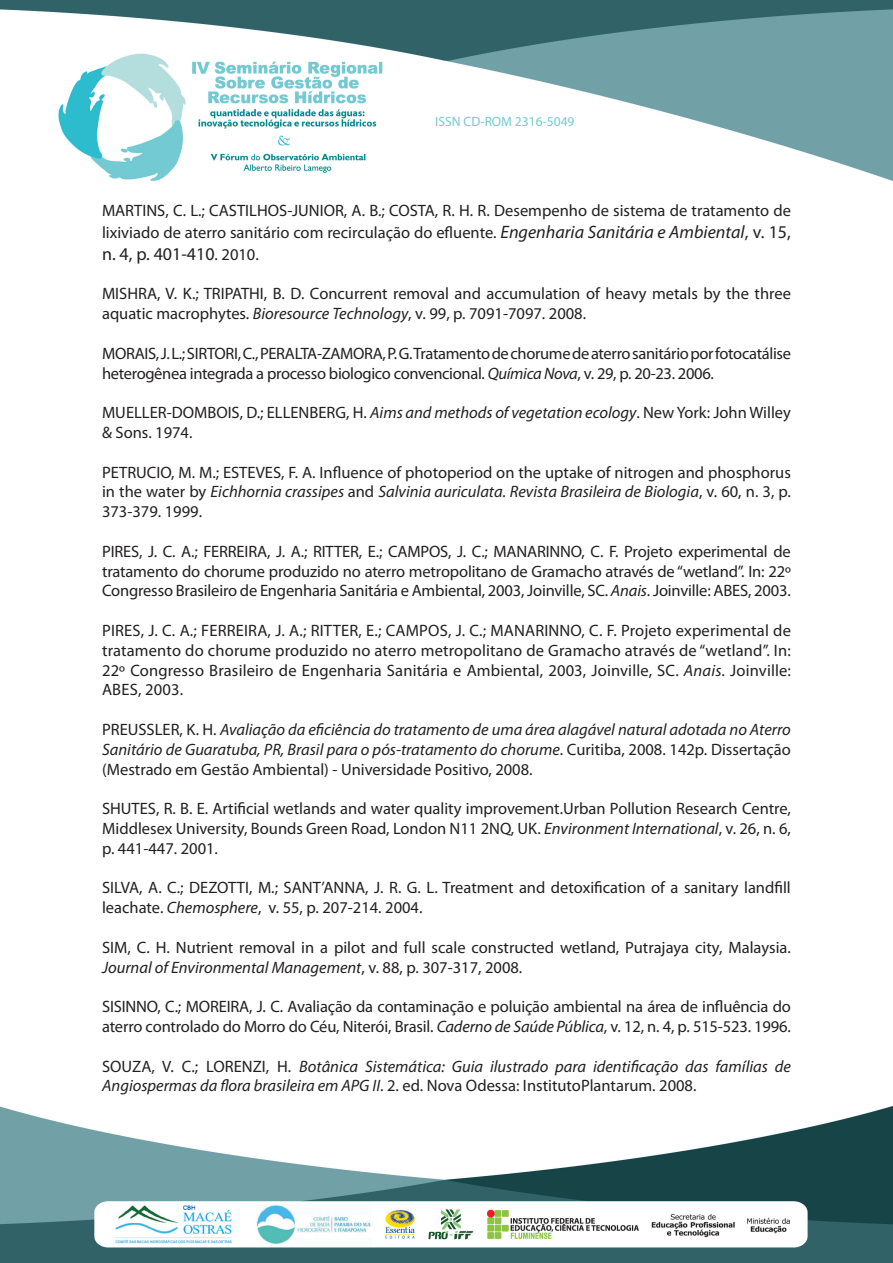
<style>
.page{position:relative;width:893px;height:1263px;background:#fff}
.page>*{position:absolute;margin:0;border:0;box-sizing:border-box;transform-origin:0 0}
.t1{font:18px "Myriad Pro";color:#231f20}
.t2{font:16.5px/19.8px "Myriad Pro";color:#231f20}
.t3{font:italic 16.5px/19.8px "Myriad Pro";color:#231f20;text-align:justify}
.t4{font:16.5px/19.8px "Myriad Pro";letter-spacing:-.02em;color:#231f20}
.t5{font:13.5px "Myriad Pro";color:#73cad2}
.s1{font-style:italic;font-size:18px}
.s2{font-size:18px}
.s3{font-size:16.5px}
.s4{font-style:italic}
.s5{font-style:normal}
</style>
<div class="page">
<img style="left:0;top:1106px;width:893px;height:157px">
<img style="left:0;top:0;width:893px;height:181px">
<p class="t5" style="left:435px;top:113px;width:141px">ISSN CD-ROM 2316-5049</p>
<p class="t2" style="left:102px;top:200px;width:690px;line-height:21.6px">MARTINS, C. L.; CASTILHOS-JUNIOR, A. B.; COSTA, R. H. R. Desempenho de sistema de tratamento de lixiviado de aterro sanitário com recirculação do efluente. <span class="s1">Engenharia Sanitária e Ambiental</span><span class="s2">, v. 15,</span></p>
<p class="t1" style="left:102px;top:243px;width:158px">n. 4, p. 401-410<span class="s3">. 2010.</span></p>
<p class="t2" style="left:102px;top:284px;width:690px">MISHRA, V. K.; TRIPATHI, B. D. Concurrent removal and accumulation of heavy metals by the three aquatic macrophytes. <span class="s4">Bioresource Technology</span>, v. 99, p. 7091-7097. 2008.</p>
<p class="t4" style="left:102px;top:343px;width:690px">MORAIS, J. L.; SIRTORI, C., PERALTA-ZAMORA, P. G. Tratamento de chorume de aterro sanitário por fotocatálise heterogênea integrada a processo biologico convencional. <span class="s4">Química Nova</span>, v. 29, p. 20-23. 2006.</p>
<p class="t2" style="left:102px;top:402px;width:690px">MUELLER-DOMBOIS, D.; ELLENBERG, H. <span class="s4">Aims and methods of vegetation ecology</span>. New York: John Willey &amp; Sons. 1974.</p>
<p class="t2" style="left:102px;top:462px;width:690px;text-align:justify">PETRUCIO, M. M.; ESTEVES, F. A. Influence of photoperiod on the uptake of nitrogen and phosphorus in the water by <span class="s4">Eichhornia crassipes</span> and <span class="s4">Salvinia auriculata. Revista Brasileira de Biologia</span>, v. 60, n. 3, p.<br>373-379. 1999.</p>
<p class="t2" style="left:102px;top:541px;width:690px;text-align:justify">PIRES, J. C. A.; FERREIRA, J. A.; RITTER, E.; CAMPOS, J. C.; MANARINNO, C. F. Projeto experimental de tratamento do chorume produzido no aterro metropolitano de Gramacho através de “wetland”. In: 22º Congresso Brasileiro de Engenharia Sanitária e Ambiental, 2003, Joinville, SC. <span class="s4">Anais</span>. Joinville: ABES, 2003.</p>
<p class="t2" style="left:102px;top:620px;width:690px;text-align:justify">PIRES, J. C. A.; FERREIRA, J. A.; RITTER, E.; CAMPOS, J. C.; MANARINNO, C. F. Projeto experimental de tratamento do chorume produzido no aterro metropolitano de Gramacho através de “wetland”. In:<br>22º Congresso Brasileiro de Engenharia Sanitária e Ambiental, 2003, Joinville, SC. <span class="s4">Anais</span>. Joinville:<br>ABES, 2003.</p>
<p class="t3" style="left:102px;top:719px;width:690px"><span class="s5">PREUSSLER, K. H.</span> Avaliação da eficiência do tratamento de uma área alagável natural adotada no Aterro Sanitário de Guaratuba, PR, Brasil para o pós-tratamento do chorume<span class="s5">. Curitiba, 2008. 142p. Dissertação (Mestrado em Gestão Ambiental) - Universidade Positivo, 2008.</span></p>
<p class="t2" style="left:102px;top:798px;width:690px;text-align:justify">SHUTES, R. B. E. Artificial wetlands and water quality improvement.Urban Pollution Research Centre, Middlesex University, Bounds Green Road, London N11 2NQ, UK. <span class="s4">Environment International</span>, v. 26, n. 6, p. 441-447. 2001.</p>
<p class="t2" style="left:102px;top:878px;width:690px">SILVA, A. C.; DEZOTTI, M.; SANT’ANNA, J. R. G. L. Treatment and detoxification of a sanitary landfill leachate. <span class="s4">Chemosphere</span>, v. 55, p. 207-214. 2004.</p>
<p class="t2" style="left:102px;top:937px;width:690px">SIM, C. H. Nutrient removal in a pilot and full scale constructed wetland, Putrajaya city, Malaysia.<br><span class="s4">Journal of Environmental Management</span>, v. 88, p. 307-317, 2008.</p>
<p class="t2" style="left:102px;top:996px;width:690px">SISINNO, C.; MOREIRA, J. C. Avaliação da contaminação e poluição ambiental na área de influência do aterro controlado do Morro do Céu, Niterói, Brasil. <span class="s4">Caderno de Saúde Pública</span>, v. 12, n. 4, p. 515-523. 1996.</p>
<p class="t3" style="left:102px;top:1056px;width:690px"><span class="s5">SOUZA, V. C.; LORENZI, H.</span> Botânica Sistemática: Guia ilustrado para identificação das famílias de<br>Angiospermas da flora brasileira em APG II<span class="s5">. 2. ed. Nova Odessa: InstitutoPlantarum. 2008.</span></p>
</div>
